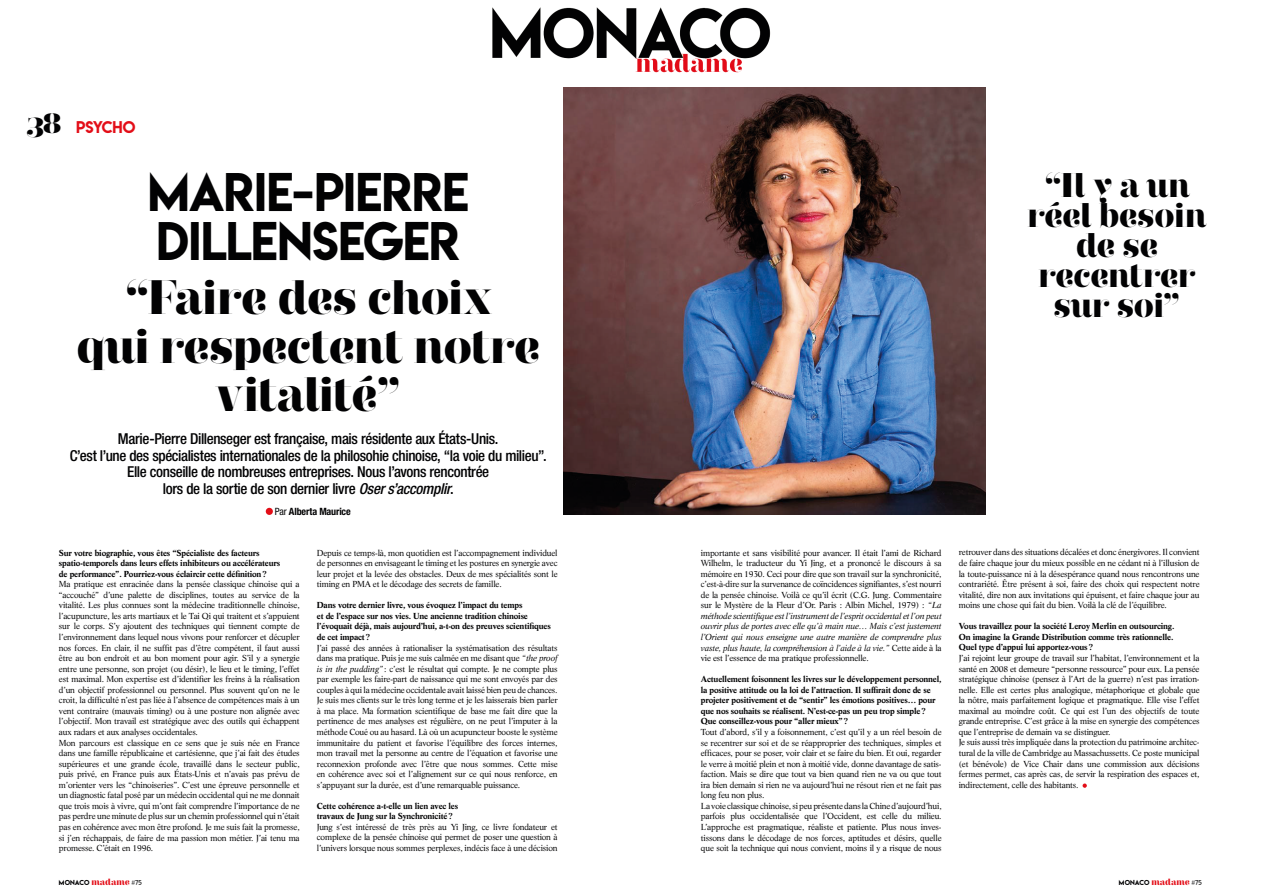
<style>
.page{position:relative;width:1263px;height:893px;background:#fff}
.page>*{position:absolute;margin:0;border:0;box-sizing:border-box;transform-origin:0 0}
.t1{font:48.3px/48.8px "Narziss Ultrabold Drops";letter-spacing:-.025em;color:#020203;text-align:center}
.t2{font:48.3px/48.8px "Lemon Milk";letter-spacing:-.015em;color:#020203}
.t3{font:34.2px/30.2px "Narziss Ultrabold Drops";letter-spacing:-.02em;color:#020203;text-align:center}
.t4{font:500 condensed 15.15px/16.5px "Helvetica Neue LT Std";letter-spacing:-.025em;color:#020203;text-align:center}
.t5{font:15.15px "Lemon Milk";letter-spacing:-.015em;color:#e30e18}
.t6{font:700 condensed 10.05px "Helvetica Neue LT Std";letter-spacing:-.01em;color:#020203}
.t7{font:8.55px/10.5px "Life LT Std";letter-spacing:-.02em;color:#020203}
.t8{font:6.45px "Lemon Milk";letter-spacing:.005em;color:#020203}
.s1{font-family:"Narziss Ultrabold Drops";font-size:30.15px;color:#020203}
.s2{font-style:italic}
.s3{font-weight:400}
.s4{font-weight:700}
.s5{font-family:"Narziss Ultrabold Drops";font-size:9px;color:#e30e18}
.s6{font-family:"Lemon Milklight"}
</style>
<div class="page">
<div style="left:266px;top:508px;width:7px;height:7px;background:#e30e18;border-radius:50%"></div>
<img style="left:563px;top:87px;width:67px;height:428px">
<svg style="left:1082px;top:783px;width:5px;height:5px"></svg>
<img style="left:630px;top:87px;width:356px;height:428px">
<img style="left:492px;top:7px;width:279px;height:66px">
<p class="t5" style="left:26px;top:116px;width:111px"><span class="s1">38</span> PSYCHO</p>
<p class="t2" style="left:148px;top:167px;width:322px">MARIE-PIERRE<br>DILLENSEGER</p>
<p class="t1" style="left:76px;top:272px;width:466px">“Faire des choix<br>qui respectent notre vitalité”</p>
<p class="t4" style="left:70px;top:431px;width:479px">Marie-Pierre Dillenseger est française, mais résidente aux États-Unis.<br>C’est l’une des spécialistes internationales de la philosohie chinoise, “la voie du milieu”.<br>Elle conseille de nombreuses entreprises. Nous l’avons rencontrée<br>lors de la sortie de son dernier livre <span class="s2">Oser s’accomplir</span>.</p>
<p class="t6" style="left:275px;top:505px;width:77px"><span class="s3">Par</span> Alberta Maurice</p>
<p class="t7" style="left:59px;top:547px;width:242px"><span class="s4">Sur votre biographie, vous êtes “Spécialiste des facteurs spatio-temporels dans leurs effets inhibiteurs ou accélérateurs<br>de performance”. Pourriez-vous éclaircir cette définition?<br></span>Ma pratique est enracinée dans la pensée classique chinoise qui a “accouché” d’une palette de disciplines, toutes au service de la vitalité. Les plus connues sont la médecine traditionnelle chinoise, l’acupuncture, les arts martiaux et le Tai Qi qui traitent et s’appuient sur le corps. S’y ajoutent des techniques qui tiennent compte de l’environnement dans lequel nous vivons pour renforcer et décupler nos forces. En clair, il ne suffit pas d’être compétent, il faut aussi être au bon endroit et au bon moment pour agir. S’il y a synergie entre une personne, son projet (ou désir), le lieu et le timing, l’effet est maximal. Mon expertise est d’identifier les freins à la réalisation d’un objectif professionnel ou personnel. Plus souvent qu’on ne le croit, la difficulté n’est pas liée à l’absence de compétences mais à un vent contraire (mauvais timing) ou à une posture non alignée avec l’objectif. Mon travail est stratégique avec des outils qui échappent aux radars et aux analyses occidentales.<br>Mon parcours est classique en ce sens que je suis née en France dans une famille républicaine et cartésienne, que j’ai fait des études supérieures et une grande école, travaillé dans le secteur public, puis privé, en France puis aux États-Unis et n’avais pas prévu de m’orienter vers les “chinoiseries”. C’est une épreuve personnelle et un diagnostic fatal posé par un médecin occidental qui ne me donnait que trois mois à vivre, qui m’ont fait comprendre l’importance de ne pas perdre une minute de plus sur un chemin professionnel qui n’était pas en cohérence avec mon être profond. Je me suis fait la promesse, si j’en réchappais, de faire de ma passion mon métier. J’ai tenu ma promesse. C’était en 1996.</p>
<p class="t7" style="left:317px;top:547px;width:242px;text-align:justify">Depuis ce temps-là, mon quotidien est l’accompagnement individuel de personnes en envisageant le timing et les postures en synergie avec leur projet et la levée des obstacles. Deux de mes spécialités sont le timing en PMA et le décodage des secrets de famille.</p>
<p class="t7" style="left:317px;top:600px;width:242px"><span class="s4">Dans votre dernier livre, vous évoquez l’impact du temps<br>et de l’espace sur nos vies. Une ancienne tradition chinoise l’évoquait déjà, mais aujourd’hui, a-t-on des preuves scientifiques de cet impact?<br></span>J’ai passé des années à rationaliser la systématisation des résultats dans ma pratique. Puis je me suis calmée en me disant que <span class="s2">“the proof is in the pudding”</span>: c’est le résultat qui compte. Je ne compte plus par exemple les faire-part de naissance qui me sont envoyés par des couples à qui la médecine occidentale avait laissé bien peu de chances.<br>Je suis mes clients sur le très long terme et je les laisserais bien parler à ma place. Ma formation scientifique de base me fait dire que la pertinence de mes analyses est régulière, on ne peut l’imputer à la méthode Coué ou au hasard. Là où un acupuncteur booste le système immunitaire du patient et favorise l’équilibre des forces internes, mon travail met la personne au centre de l’équation et favorise une reconnexion profonde avec l’être que nous sommes. Cette mise en cohérence avec soi et l’alignement sur ce qui nous renforce, en s’appuyant sur la durée, est d’une remarquable puissance.</p>
<p class="t7" style="left:317px;top:800px;width:242px"><span class="s4">Cette cohérence a-t-elle un lien avec les<br>travaux de Jung sur la Synchronicité?<br></span>Jung s’est intéressé de très près au Yi Jing, ce livre fondateur et complexe de la pensée chinoise qui permet de poser une question à l’univers lorsque nous sommes perplexes, indécis face à une décision</p>
<p class="t8" style="left:59px;top:878px;width:84px">MONACO <span class="s5">madame</span> <span class="s6">#75</span></p>
<p class="t3" style="left:1027px;top:169px;width:181px">“Il y a un réel besoin de se recentrer sur soi”</p>
<p class="t7" style="left:701px;top:547px;width:242px;text-align:justify">importante et sans visibilité pour avancer. Il était l’ami de Richard Wilhelm, le traducteur du Yi Jing, et a prononcé le discours à sa mémoire en 1930. Ceci pour dire que son travail sur la synchronicité, c’est-à-dire sur la survenance de coïncidences signifiantes, s’est nourri de la pensée chinoise. Voilà ce qu’il écrit (C.G. Jung. Commentaire sur le Mystère de la Fleur d’Or. Paris : Albin Michel, 1979) : <span class="s2">“La méthode scientifique est l’instrument de l’esprit occidental et l’on peut ouvrir plus de portes avec elle qu’à main nue… Mais c’est justement l’Orient qui nous enseigne une autre manière de comprendre plus vaste, plus haute, la compréhension à l’aide à la vie.”</span> Cette aide à la vie est l’essence de ma pratique professionnelle.</p>
<p class="t7" style="left:701px;top:674px;width:242px"><span class="s4">Actuellement foisonnent les livres sur le développement personnel, la positive attitude ou la loi de l’attraction. Il suffirait donc de se projeter positivement et de “sentir” les émotions positives… pour que nos souhaits se réalisent. N’est-ce-pas un peu trop simple?<br>Que conseillez-vous pour “aller mieux”?<br></span>Tout d’abord, s’il y a foisonnement, c’est qu’il y a un réel besoin de se recentrer sur soi et de se réapproprier des techniques, simples et efficaces, pour se poser, voir clair et se faire du bien. Et oui, regarder le verre à moitié plein et non à moitié vide, donne davantage de satis&shy;faction. Mais se dire que tout va bien quand rien ne va ou que tout ira bien demain si rien ne va aujourd’hui ne résout rien et ne fait pas long feu non plus.<br>La voie classique chinoise, si peu présente dans la Chine d’aujourd’hui, parfois plus occidentalisée que l’Occident, est celle du milieu.<br>L’approche est pragmatique, réaliste et patiente. Plus nous inves&shy;tissons dans le décodage de nos forces, aptitudes et désirs, quelle que soit la technique qui nous convient, moins il y a risque de nous</p>
<p class="t7" style="left:959px;top:547px;width:242px;text-align:justify">retrouver dans des situations décalées et donc énergivores. Il convient de faire chaque jour du mieux possible en ne cédant ni à l’illusion de la toute-puissance ni à la désespérance quand nous rencontrons une contrariété. Être présent à soi, faire des choix qui respectent notre vitalité, dire non aux invitations qui épuisent, et faire chaque jour au moins une chose qui fait du bien. Voilà la clé de l’équilibre.</p>
<p class="t7" style="left:959px;top:621px;width:242px"><span class="s4">Vous travaillez pour la société Leroy Merlin en outsourcing.<br>On imagine la Grande Distribution comme très rationnelle.<br>Quel type d’appui lui apportez-vous?<br></span>J’ai rejoint leur groupe de travail sur l’habitat, l’environnement et la santé en 2008 et demeure “personne ressource” pour eux. La pensée stratégique chinoise (pensez à l’Art de la guerre) n’est pas irration&shy;nelle. Elle est certes plus analogique, métaphorique et globale que la nôtre, mais parfaitement logique et pragmatique. Elle vise l’effet maximal au moindre coût. Ce qui est l’un des objectifs de toute grande entreprise. C’est grâce à la mise en synergie des compétences que l’entreprise de demain va se distinguer.<br>Je suis aussi très impliquée dans la protection du patrimoine architec&shy;tural de la ville de Cambridge au Massachussetts. Ce poste municipal (et bénévole) de Vice Chair dans une commission aux décisions fermes permet, cas après cas, de servir la respiration des espaces et, indirectement, celle des habitants.</p>
<p class="t8" style="left:1119px;top:878px;width:84px">MONACO <span class="s5">madame</span> <span class="s6">#75</span></p>
</div>
